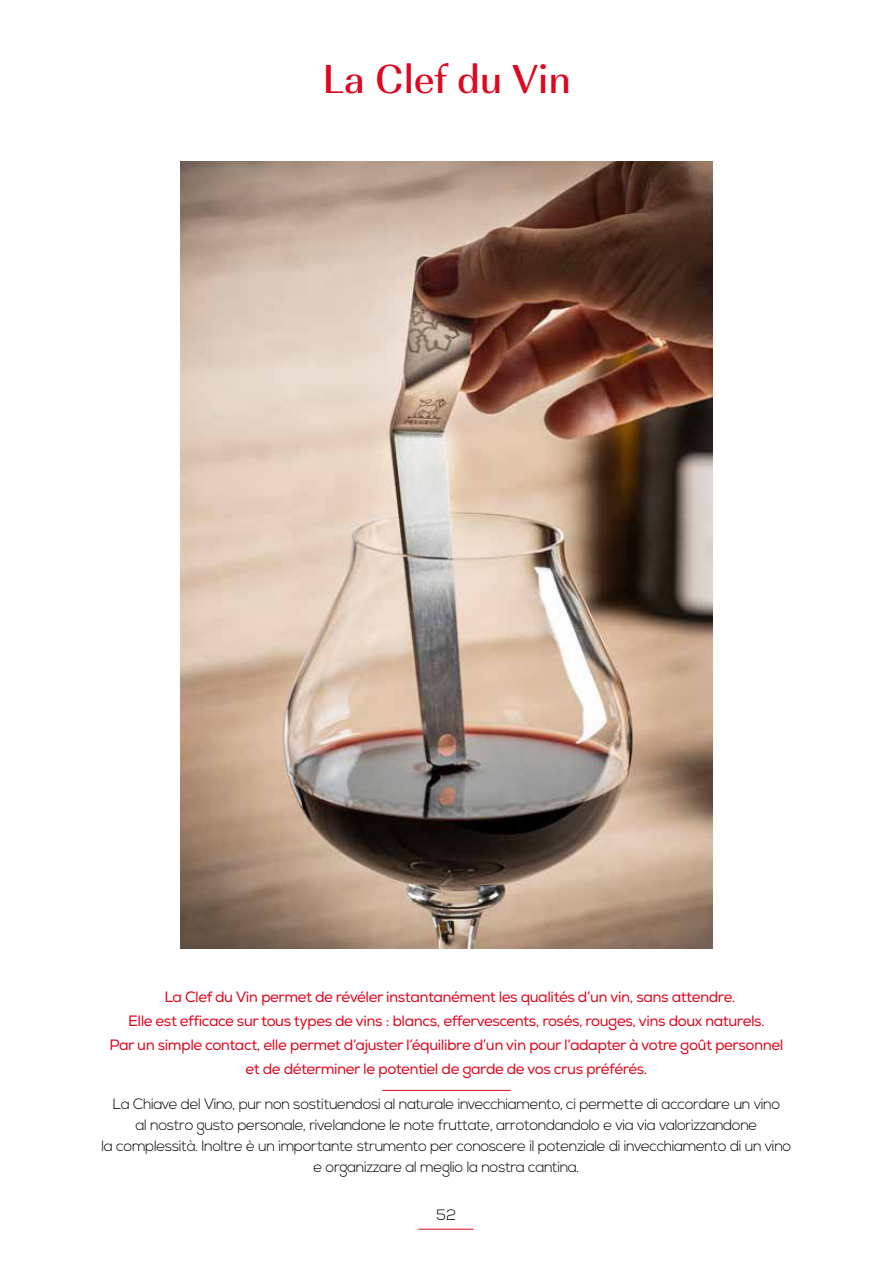
<style>
.page{position:relative;width:893px;height:1263px;background:#fff}
.page>*{position:absolute;margin:0;border:0;box-sizing:border-box;transform-origin:0 0}
.t1{font:500 42px "Imperial URW";color:#dd081f}
.t2{font:300 15px/21px "Nexa";letter-spacing:-.03em;color:#000;text-align:center}
.t3{font:15px/24px "Nexa";letter-spacing:-.03em;color:#dd081f;text-align:center}
</style>
<div class="page">
<hr style="left:418px;top:1229px;width:55px;height:1px;background:#dd081f">
<hr style="left:382px;top:1090px;width:129px;height:1px;background:#dd081f">
<img style="left:181px;top:162px;width:531px;height:786px">
<h1 class="t1" style="left:322px;top:48px;width:250px">La Clef du Vin</h1>
<p class="t3" style="left:109px;top:985px;width:675px">La Clef du Vin permet de révéler instantanément les qualités d’un vin, sans attendre.<br>Elle est efficace sur tous types de vins : blancs, effervescents, rosés, rouges, vins doux naturels.<br>Par un simple contact, elle permet d’ajuster l’équilibre d’un vin pour l’adapter à votre goût personnel et de déterminer le potentiel de garde de vos crus préférés.</p>
<p class="t2" style="left:102px;top:1094px;width:691px">La Chiave del Vino, pur non sostituendosi al naturale invecchiamento, ci permette di accordare un vino<br>al nostro gusto personale, rivelandone le note fruttate, arrotondandolo e via via valorizzandone<br>la complessità. Inoltre è un importante strumento per conoscere il potenziale di invecchiamento di un vino e organizzare al meglio la nostra cantina.</p>
<p class="t2" style="left:437px;top:1205px;width:21px">52</p>
</div>
